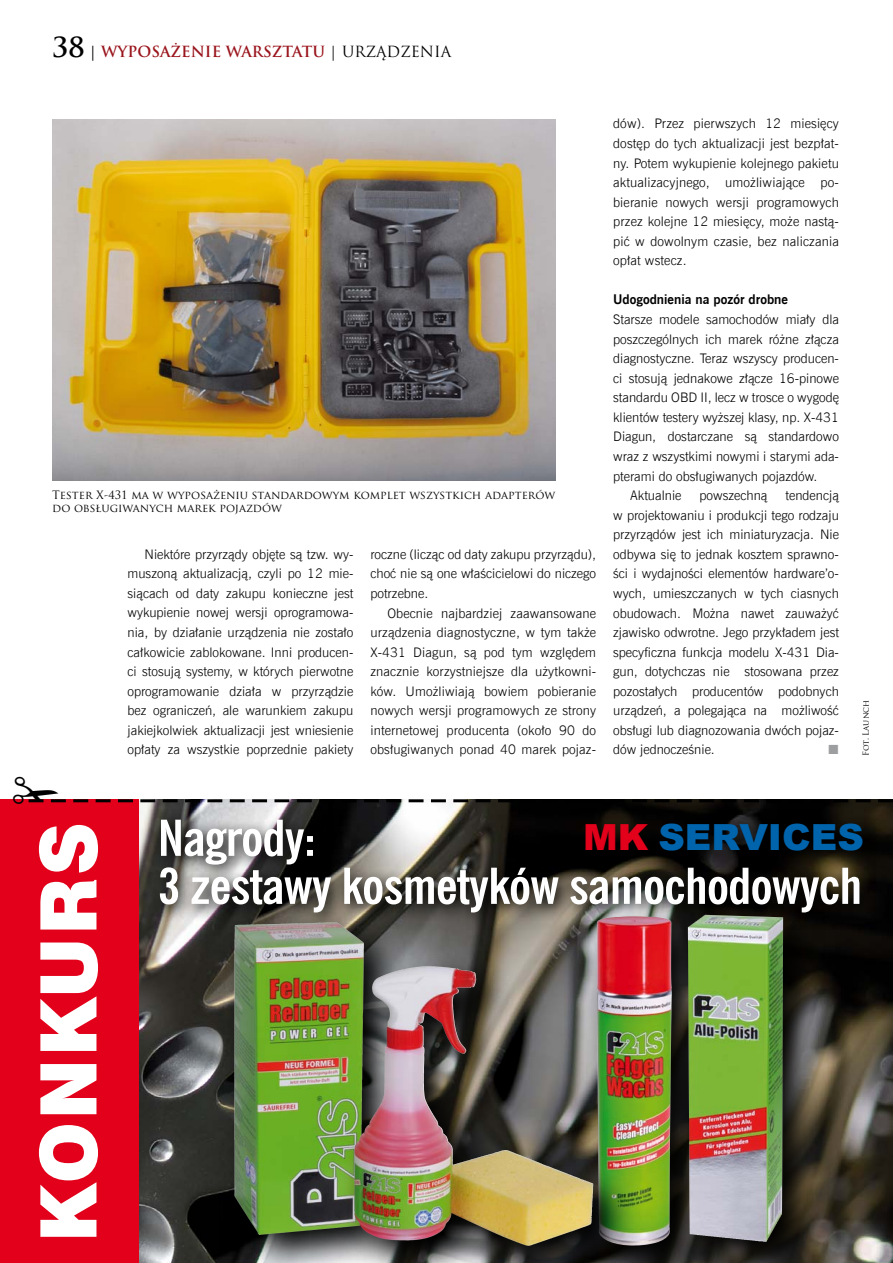
<style>
.page{position:relative;width:893px;height:1263px;background:#fff}
.page>*{position:absolute;margin:0;border:0;box-sizing:border-box;transform-origin:0 0}
.t1{font:78px "Swis 721 Blk EU";letter-spacing:.04em;color:#fff;scale:.95 1}
.t2{font:700 49.5px/48px "News Goth Cn EU";letter-spacing:-.015em;color:#fff;scale:1.05 1}
.t3{font:900 36px "Arial";color:#0064ad}
.t4{font:700 15px "Trajan Pro";color:#9a141c}
.t5{font:13.2px/19.5px "News Goth Lt EU";color:#000;text-align:justify}
.t6{font:700 13.2px "News Goth EU";color:#000}
.t7{font:13.2px "Zapf Dingbats ITC";color:#9c9e9f}
.t8{font:11.25px/12.8px "Trajan Pro";color:#000}
.t9{font:8.25px "Trajan Pro";color:#000}
.s1{font-size:27px;color:#000}
.s2{color:#000}
.s3{font-weight:400;color:#000}
.s4{color:#e2001a}
</style>
<div class="page">
<div style="left:0;top:799px;width:140px;height:464px;background:#e2001a"></div>
<img style="left:140px;top:803px;width:753px;height:460px">
<svg style="left:149px;top:809px;width:727px;height:120px;background:#44423e"></svg>
<svg style="left:582px;top:901px;width:91px;height:362px;background:#5d5f5e"></svg>
<img style="left:597px;top:916px;width:75px;height:330px">
<svg style="left:219px;top:907px;width:187px;height:356px;background:#4e5342"></svg>
<img style="left:234px;top:922px;width:101px;height:290px">
<img style="left:339px;top:951px;width:295px;height:312px">
<img style="left:372px;top:966px;width:56px;height:55px">
<svg style="left:673px;top:899px;width:152px;height:364px;background:#29251f"></svg>
<img style="left:688px;top:915px;width:95px;height:327px">
<div style="left:586px;top:816px;width:304px;height:55px;background:#000;opacity:.75"></div>
<img style="left:52px;top:119px;width:504px;height:361px">
<svg style="left:28px;top:799px;width:865px;height:4px;background:#2a1c1d"></svg>
<p class="t4" style="left:52px;top:42px;width:400px"><span class="s1">38</span> <span class="s2">|</span> WYPOSAŻENIE WARSZTATU <span class="s3">| URZĄDZENIA</span></p>
<p class="t8" style="left:52px;top:488px;width:505px">Tester X-431 ma w wyposażeniu standardowym komplet wszystkich adapterów do obsługiwanych marek pojazdów</p>
<p class="t5" style="left:128px;top:544px;width:227px;text-indent:17px">Niektóre przyrządy objęte są tzw. wy&shy;muszoną aktualizacją, czyli po 12 mie&shy;siącach od daty zakupu konieczne jest wykupienie nowej wersji oprogramowa&shy;nia, by działanie urządzenia nie zostało całkowicie zablokowane. Inni producen&shy;ci stosują systemy, w których pierwotne oprogramowanie działa w przyrządzie bez ograniczeń, ale warunkiem zakupu jakiejkolwiek aktualizacji jest wniesienie opłaty za wszystkie poprzednie pakiety</p>
<p class="t5" style="left:370px;top:545px;width:227px">roczne (licząc od daty zakupu przyrządu), choć nie są one właścicielowi do niczego potrzebne.</p>
<p class="t5" style="left:370px;top:603px;width:227px;text-indent:17px">Obecnie najbardziej zaawansowane urządzenia diagnostyczne, w tym także X-431 Diagun, są pod tym względem znacznie korzystniejsze dla użytkowni&shy;ków. Umożliwiają bowiem pobieranie nowych wersji programowych ze strony internetowej producenta (około 90 do obsługiwanych ponad 40 marek pojaz-</p>
<p class="t5" style="left:613px;top:114px;width:227px">dów). Przez pierwszych 12 miesięcy dostęp do tych aktualizacji jest bezpłat&shy;ny. Potem wykupienie kolejnego pakietu aktualizacyjnego, umożliwiające po&shy;bieranie nowych wersji programowych przez kolejne 12 miesięcy, może nastą&shy;pić w dowolnym czasie, bez naliczania opłat wstecz.</p>
<p class="t6" style="left:613px;top:291px;width:176px">Udogodnienia na pozór drobne</p>
<p class="t5" style="left:613px;top:310px;width:227px">Starsze modele samochodów miały dla</p>
<p class="t5" style="left:613px;top:329px;width:227px">poszczególnych ich marek różne złącza</p>
<p class="t5" style="left:613px;top:349px;width:227px">diagnostyczne. Teraz wszyscy producen-</p>
<p class="t5" style="left:613px;top:368px;width:227px">ci stosują jednakowe złącze 16-pinowe</p>
<p class="t5" style="left:613px;top:388px;width:227px">standardu OBD II, lecz w trosce o wygodę</p>
<p class="t5" style="left:613px;top:408px;width:227px">klientów testery wyższej klasy, np. X-431</p>
<p class="t5" style="left:613px;top:427px;width:227px">Diagun, dostarczane są standardowo</p>
<p class="t5" style="left:613px;top:447px;width:227px">wraz z wszystkimi nowymi i starymi ada-</p>
<p class="t5" style="left:613px;top:466px;width:206px">pterami do obsługiwanych pojazdów.</p>
<p class="t5" style="left:630px;top:486px;width:53px">Aktualnie</p>
<p class="t5" style="left:699px;top:486px;width:70px">powszechną</p>
<p class="t5" style="left:613px;top:486px;width:227px;text-indent:172px">tendencją w projektowaniu i produkcji tego rodzaju przyrządów jest ich miniaturyzacja. Nie odbywa się to jednak kosztem sprawno&shy;ści i wydajności elementów hardware’o&shy;wych, umieszczanych w tych ciasnych obudowach. Można nawet zauważyć zjawisko odwrotne. Jego przykładem jest specyficzna funkcja modelu X-431 Dia&shy;gun, dotychczas nie stosowana przez pozostałych producentów podobnych urządzeń, a polegająca na możliwość obsługi lub diagnozowania dwóch pojaz&shy;dów jednocześnie.</p>
<p class="t7" style="left:829px;top:744px;width:12px">■</p>
<p class="t9" style="left:861px;top:756px;width:58px;rotate:-90deg">Fot. Launch</p>
<h1 class="t1" style="left:19px;top:1242px;width:443px;rotate:-90deg">KONKURS</h1>
<h2 class="t2" style="left:158px;top:815px;width:672px">Nagrody:<br>3 zestawy kosmetyków samochodowych</h2>
<h3 class="t3" style="left:583px;top:811px;width:282px"><span class="s4">MK</span> SERVICES</h3>
</div>
